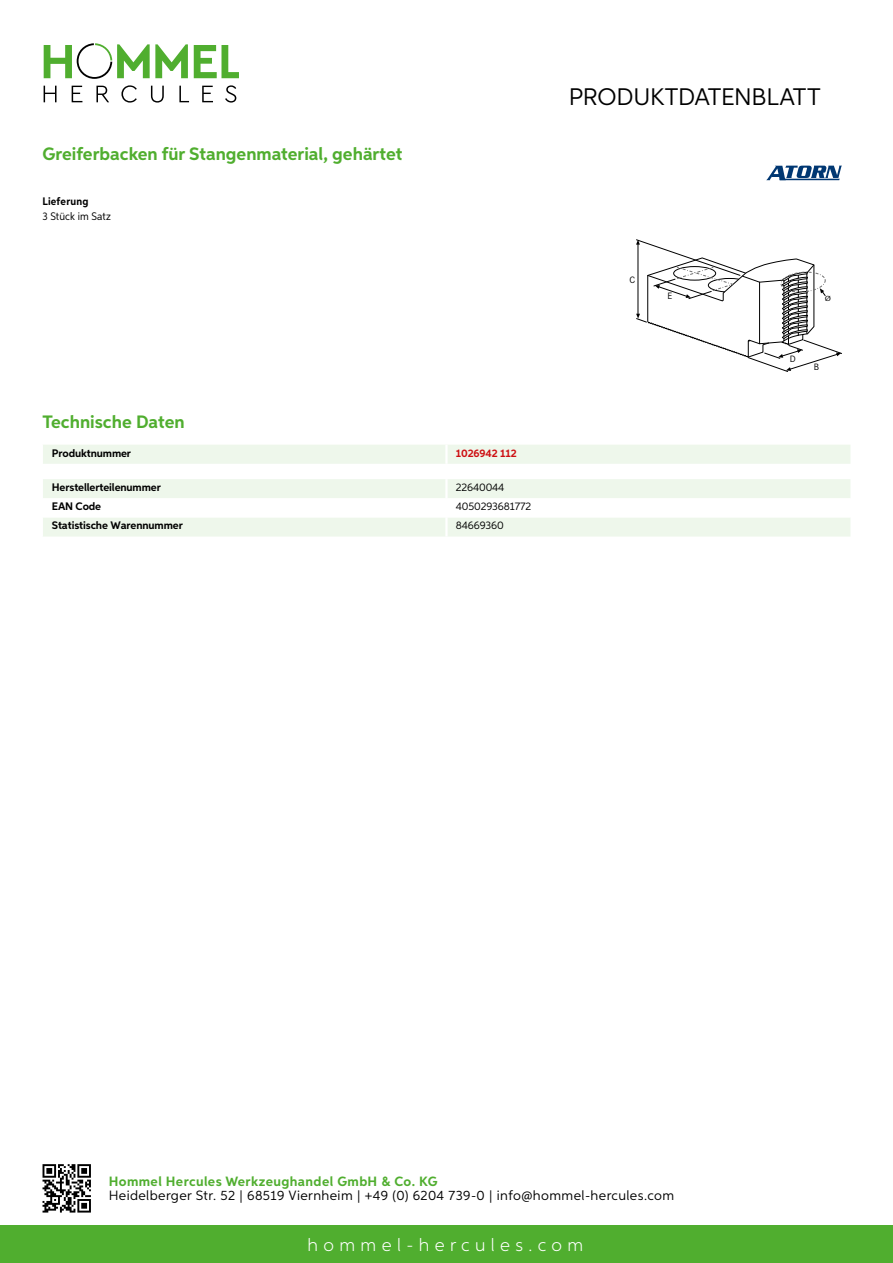
<style>
.page{position:relative;width:893px;height:1263px;background:#fff}
.page>*{position:absolute;margin:0;border:0;box-sizing:border-box;transform-origin:0 0}
.t1{font:24px "Aspira";letter-spacing:-.01em;color:#000}
.t2{font:700 18px "Aspira";color:#50ae2f}
.t3{font:300 18px "Aspira";letter-spacing:.3em;color:#fff}
.t4{font:13.5px "Aspira";letter-spacing:.03em;color:#000}
.t5{font:700 13.5px "Aspira";letter-spacing:.03em;color:#50ae2f}
.t6{font:700 10.95px "Aspira";letter-spacing:-.01em;color:#000}
.t7{font:10.95px "Aspira";letter-spacing:-.01em;color:#000}
.t8{font:10.95px "Aspira Nar";letter-spacing:.015em;color:#000}
.t9{font:700 10.95px "Aspira";letter-spacing:-.01em;color:#cd1013}
.t10{font:700 10.95px "Aspira Nar";letter-spacing:.02em;color:#000}
.t11{font:9.6px "Corporate S";color:#000}
.t12{font:7.65px "Corporate S";color:#000;scale:1.26 1}
</style>
<div class="page">
<div style="left:0;top:1226px;width:893px;height:37px;background:#50ae2f"></div>
<svg style="left:43px;top:1164px;width:48px;height:48px"></svg>
<svg style="left:194px;top:45px;width:45px;height:33px"></svg>
<svg style="left:44px;top:43px;width:144px;height:36px"></svg>
<svg style="left:44px;top:86px;width:13px;height:16px"></svg>
<svg style="left:72px;top:86px;width:10px;height:16px"></svg>
<svg style="left:96px;top:86px;width:13px;height:16px"></svg>
<svg style="left:121px;top:85px;width:16px;height:18px"></svg>
<svg style="left:151px;top:86px;width:13px;height:17px"></svg>
<svg style="left:179px;top:86px;width:10px;height:16px"></svg>
<svg style="left:202px;top:86px;width:11px;height:16px"></svg>
<svg style="left:225px;top:85px;width:11px;height:18px"></svg>
<div style="left:43px;top:445px;width:807px;height:19px;background:#eef7eb"></div>
<hr style="left:445px;top:445px;width:3px;height:19px;background:#fff">
<svg style="left:43px;top:479px;width:807px;height:58px"></svg>
<hr style="left:445px;top:517px;width:3px;height:20px;background:#fff">
<svg style="left:636px;top:239px;width:206px;height:133px"></svg>
<svg style="left:766px;top:166px;width:76px;height:14px"></svg>
<h2 class="t2" style="left:43px;top:142px;width:361px">Greiferbacken für Stangenmaterial, gehärtet</h2>
<p class="t10" style="left:43px;top:195px;width:47px">Lieferung</p>
<p class="t8" style="left:43px;top:210px;width:70px">3 Stück im Satz</p>
<h2 class="t2" style="left:43px;top:410px;width:144px">Technische Daten</h2>
<p class="t6" style="left:52px;top:446px;width:81px">Produktnummer</p>
<p class="t9" style="left:456px;top:446px;width:62px">1026942 112</p>
<p class="t6" style="left:52px;top:481px;width:111px">Herstellerteilenummer</p>
<p class="t7" style="left:456px;top:481px;width:50px">22640044</p>
<p class="t6" style="left:52px;top:500px;width:51px">EAN Code</p>
<p class="t7" style="left:456px;top:500px;width:77px">4050293681772</p>
<p class="t6" style="left:52px;top:519px;width:132px">Statistische Warennummer</p>
<p class="t7" style="left:456px;top:519px;width:49px">84669360</p>
<h1 class="t1" style="left:569px;top:82px;width:253px">Produktdatenblatt</h1>
<p class="t11" style="left:629px;top:275px;width:7px">C</p>
<p class="t11" style="left:667px;top:291px;width:6px">E</p>
<p class="t12" style="left:825px;top:294px;width:6px">Ø</p>
<p class="t11" style="left:790px;top:353px;width:8px">D</p>
<p class="t11" style="left:814px;top:361px;width:7px">B</p>
<p class="t5" style="left:109px;top:1172px;width:330px">Hommel Hercules Werkzeughandel GmbH &amp; Co. KG</p>
<p class="t4" style="left:109px;top:1187px;width:567px">Heidelberger Str. 52 | 68519 Viernheim | +49 (0) 6204 739-0 | info@hommel-hercules.com</p>
<h2 class="t3" style="left:307px;top:1234px;width:277px">hommel-hercules.com</h2>
</div>
